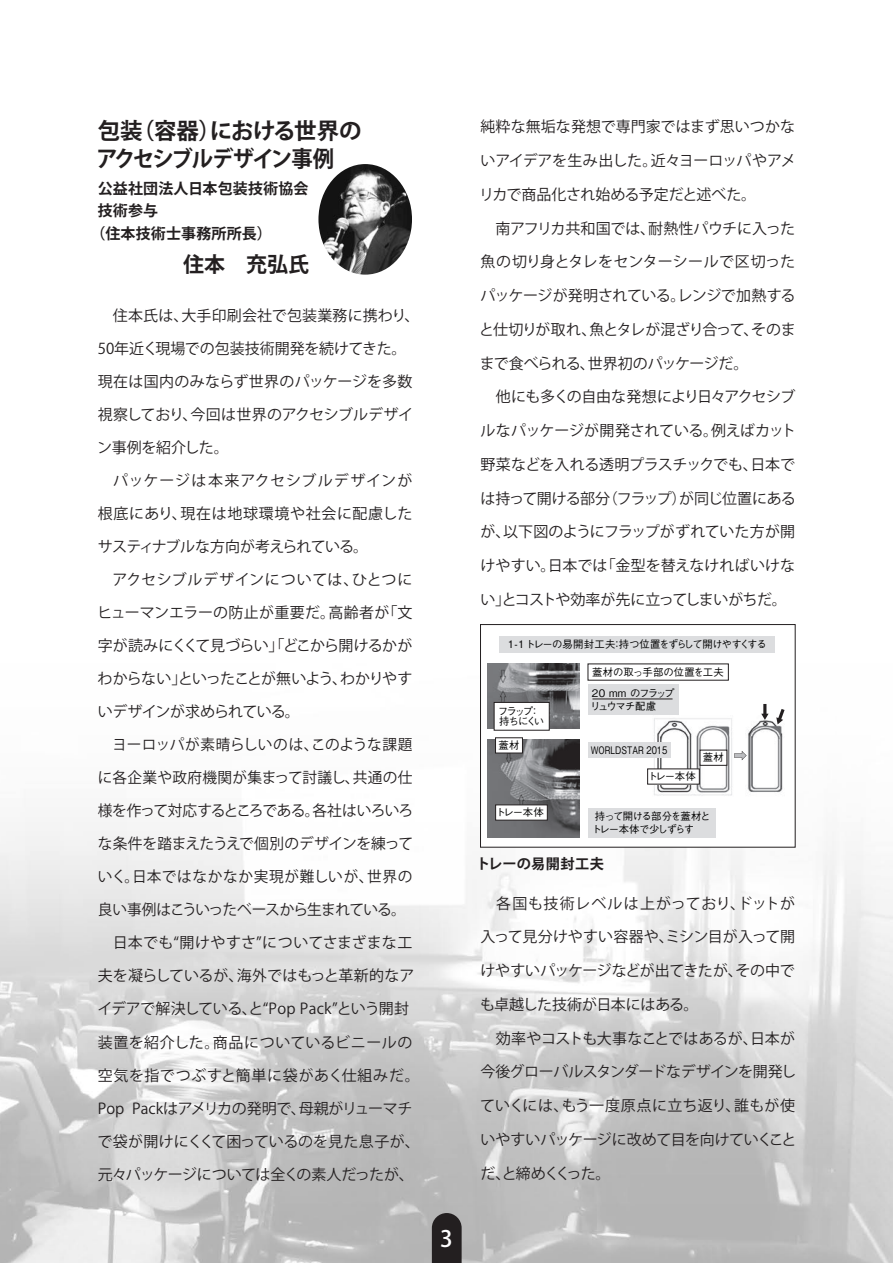
<style>
.page{position:relative;width:893px;height:1263px;background:#fff}
.page>*{position:absolute;margin:0;border:0;box-sizing:border-box;transform-origin:0 0}
.t1{font:700 22.5px/28.5px "Koz Go Pro";letter-spacing:-.05em;color:#231f20}
.t2{font:500 22.5px "Koz Go Pro";color:#fff}
.t3{font:700 21px "Koz Go Pro";color:#231f20}
.t4{font:15px/33px "Koz Go Pro";letter-spacing:-.01em;color:#231f20;text-align:justify}
.t5{font:15px "Koz Go Pro";letter-spacing:-.045em;color:#231f20}
.t6{font:15px "Koz Go Pro";letter-spacing:-.04em;color:#231f20}
.t7{font:700 15px "Koz Go Pro";letter-spacing:.01em;color:#231f20}
.t8{font:15px "Koz Go Pro";letter-spacing:-.065em;color:#231f20}
.t9{font:15px "Koz Go Pro";letter-spacing:-.03em;color:#231f20}
.t10{font:15px "Koz Go Pro";letter-spacing:.015em;color:#231f20}
.t11{font:15px "Koz Go Pro";letter-spacing:-.035em;color:#231f20}
.t12{font:15px "Koz Go Pro";letter-spacing:.04em;color:#231f20}
.t13{font:15px "Koz Go Pro";letter-spacing:-.08em;color:#231f20}
.t14{font:700 14.25px "Koz Go Pro";letter-spacing:.02em;color:#231f20}
.t15{font:500 10.35px "Gothic BBB Pro";letter-spacing:-.07em;color:#030303}
.t16{font:500 10.35px/12.5px "Gothic BBB Pro";letter-spacing:-.09em;color:#030303}
.t17{font:500 10.35px/13.2px "Gothic BBB Pro";letter-spacing:-.125em;color:#030303}
.t18{font:500 10.35px "Gothic BBB Pro";letter-spacing:-.005em;color:#030303}
.t19{font:500 10.35px "Gothic BBB Pro";color:#030303;scale:.8 1}
.t20{font:500 10.35px/10.5px "Gothic BBB Pro";letter-spacing:-.215em;color:#030303}
</style>
<div class="page">
<img style="left:0;top:624px;width:893px;height:639px">
<div style="left:480px;top:624px;width:315px;height:223px;background:#fff"></div>
<div style="left:480px;top:624px;width:315px;height:223px;border:1px solid #231f20"></div>
<img style="left:653px;top:718px;width:130px;height:78px">
<img style="left:318px;top:164px;width:94px;height:111px">
<svg style="left:432px;top:1213px;width:30px;height:50px"></svg>
<div style="left:499px;top:636px;width:276px;height:16px;background:#dcdddf"></div>
<img style="left:487px;top:664px;width:92px;height:65px">
<img style="left:487px;top:739px;width:92px;height:98px">
<div style="left:495px;top:737px;width:28px;height:16px;background:#fff;border:1px solid #231f20"></div>
<div style="left:495px;top:804px;width:53px;height:16px;background:#fff;border:1px solid #231f20"></div>
<div style="left:494px;top:702px;width:56px;height:28px;background:#fff;border:1px solid #231f20"></div>
<div style="left:588px;top:808px;width:128px;height:29px;background:#dcdddf"></div>
<div style="left:588px;top:742px;width:82px;height:16px;background:#dcdddf"></div>
<div style="left:588px;top:684px;width:90px;height:31px;background:#dcdddf"></div>
<hr style="left:592px;top:699px;width:80px;height:1px;background:#231f20">
<svg style="left:734px;top:751px;width:13px;height:9px"></svg>
<div style="left:700px;top:750px;width:27px;height:16px;background:#fff;border:1px solid #231f20"></div>
<div style="left:647px;top:768px;width:53px;height:16px;background:#fff"></div>
<svg style="left:761px;top:704px;width:8px;height:16px"></svg>
<svg style="left:776px;top:709px;width:8px;height:15px"></svg>
<h1 class="t1" style="left:97px;top:118px;width:266px">包装（容器）における世界のアクセシブルデザイン事例</h1>
<p class="t7" style="left:98px;top:179px;width:212px">公益社団法人日本包装技術協会</p>
<p class="t7" style="left:98px;top:201px;width:62px">技術参与</p>
<p class="t7" style="left:91px;top:224px;width:183px">（住本技術士事務所所長）</p>
<h2 class="t3" style="left:183px;top:251px;width:127px">住本　充弘氏</h2>
<p class="t4" style="left:97px;top:300px;width:324px;text-align:left">　住本氏は、大手印刷会社で包装業務に携わり、<br>50年近く現場での包装技術開発を続けてきた。現在は国内のみならず世界のパッケージを多数視察しており、今回は世界のアクセシブルデザイン事例を紹介した。</p>
<p class="t4" style="left:98px;top:465px;width:316px;text-indent:15px">パッケージは本来アクセシブルデザインが根底にあり、現在は地球環境や社会に配慮したサスティナブルな方向が考えられている。</p>
<p class="t4" style="left:98px;top:564px;width:316px;text-indent:15px">アクセシブルデザインについては、ひとつにヒューマンエラーの防止が重要だ。高齢者が「文字が読みにくくて見づらい」「どこから開けるかがわからない」といったことが無いよう、わかりやすいデザインが求められている。</p>
<p class="t4" style="left:98px;top:729px;width:317px;text-indent:15px">ヨーロッパが素晴らしいのは、このような課題に各企業や政府機関が集まって討議し、共通の仕様を作って対応するところである。各社はいろいろな条件を踏まえたうえで個別のデザインを練っていく。日本ではなかなか実現が難しいが、世界の良い事例はこういったベースから生まれている。</p>
<p class="t4" style="left:97px;top:927px;width:324px;text-align:left">　日本でも“開けやすさ”についてさまざまな工夫を凝らしているが、海外ではもっと革新的なアイデアで解決している、と“Pop Pack”という開封装置を紹介した。商品についているビニールの空気を指でつぶすと簡単に袋があく仕組みだ。<br>Pop Packはアメリカの発明で、母親がリューマチで袋が開けにくくて困っているのを見た息子が、元々パッケージについては全くの素人だったが、</p>
<h1 class="t2" style="left:440px;top:1224px;width:14px">3</h1>
<p class="t4" style="left:480px;top:111px;width:316px">純粋な無垢な発想で専門家ではまず思いつかな</p>
<p class="t4" style="left:480px;top:144px;width:317px">いアイデアを生み出した。近々ヨーロッパやアメ</p>
<p class="t4" style="left:479px;top:178px;width:279px">リカで商品化され始める予定だと述べた。</p>
<p class="t4" style="left:480px;top:212px;width:316px">　南アフリカ共和国では、耐熱性パウチに入った</p>
<p class="t4" style="left:480px;top:246px;width:316px">魚の切り身とタレをセンターシールで区切った</p>
<p class="t4" style="left:480px;top:279px;width:317px">パッケージが発明されている。レンジで加熱する</p>
<p class="t8" style="left:479px;top:320px;width:318px">と仕切りが取れ、魚とタレが混ざり合って、そのま</p>
<p class="t6" style="left:480px;top:353px;width:270px">まで食べられる、世界初のパッケージだ。</p>
<p class="t5" style="left:480px;top:387px;width:316px">　他にも多くの自由な発想により日々アクセシブ</p>
<p class="t4" style="left:480px;top:414px;width:317px">ルなパッケージが開発されている。例えばカット</p>
<p class="t4" style="left:480px;top:448px;width:316px">野菜などを入れる透明プラスチックでも、日本で</p>
<p class="t6" style="left:480px;top:488px;width:317px">は持って開ける部分（フラップ）が同じ位置にある</p>
<p class="t4" style="left:480px;top:516px;width:316px">が、以下図のようにフラップがずれていた方が開</p>
<p class="t4" style="left:480px;top:549px;width:316px">けやすい。日本では「金型を替えなければいけな</p>
<p class="t5" style="left:480px;top:590px;width:308px">い」とコストや効率が先に立ってしまいがちだ。</p>
<p class="t15" style="left:508px;top:636px;width:260px">1-1 トレーの易開封工夫：持つ位置をずらして開けやすくする</p>
<p class="t20" style="left:498px;top:704px;width:48px">フラップ：持ちにくい</p>
<p class="t15" style="left:498px;top:737px;width:23px">蓋材</p>
<p class="t15" style="left:496px;top:804px;width:50px">トレー本体</p>
<p class="t18" style="left:592px;top:663px;width:133px">蓋材の取っ手部の位置を工夫</p>
<p class="t17" style="left:590px;top:685px;width:86px">20 mm のフラップリュウマチ配慮</p>
<p class="t19" style="left:591px;top:742px;width:97px">WORLDSTAR 2015</p>
<p class="t15" style="left:703px;top:749px;width:23px">蓋材</p>
<p class="t15" style="left:648px;top:768px;width:50px">トレー本体</p>
<p class="t16" style="left:591px;top:809px;width:121px;text-indent:3px">持って開ける部分を蓋材とトレー本体で少しずらす</p>
<p class="t14" style="left:476px;top:855px;width:129px">トレーの易開封工夫</p>
<p class="t12" style="left:496px;top:893px;width:300px">各国も技術レベルは上がっており、ドットが</p>
<p class="t4" style="left:480px;top:921px;width:316px">入って見分けやすい容器や、ミシン目が入って開</p>
<p class="t4" style="left:480px;top:954px;width:316px">けやすいパッケージなどが出てきたが、その中で</p>
<p class="t4" style="left:480px;top:988px;width:220px">も卓越した技術が日本にはある。</p>
<p class="t4" style="left:480px;top:1022px;width:316px">　効率やコストも大事なことではあるが、日本が</p>
<p class="t9" style="left:480px;top:1062px;width:317px">今後グローバルスタンダードなデザインを開発し</p>
<p class="t10" style="left:480px;top:1096px;width:316px">ていくには、もう一度原点に立ち返り、誰もが使</p>
<p class="t11" style="left:480px;top:1129px;width:317px">いやすいパッケージに改めて目を向けていくこと</p>
<p class="t13" style="left:480px;top:1163px;width:131px">だ、と締めくくった。</p>
</div>
